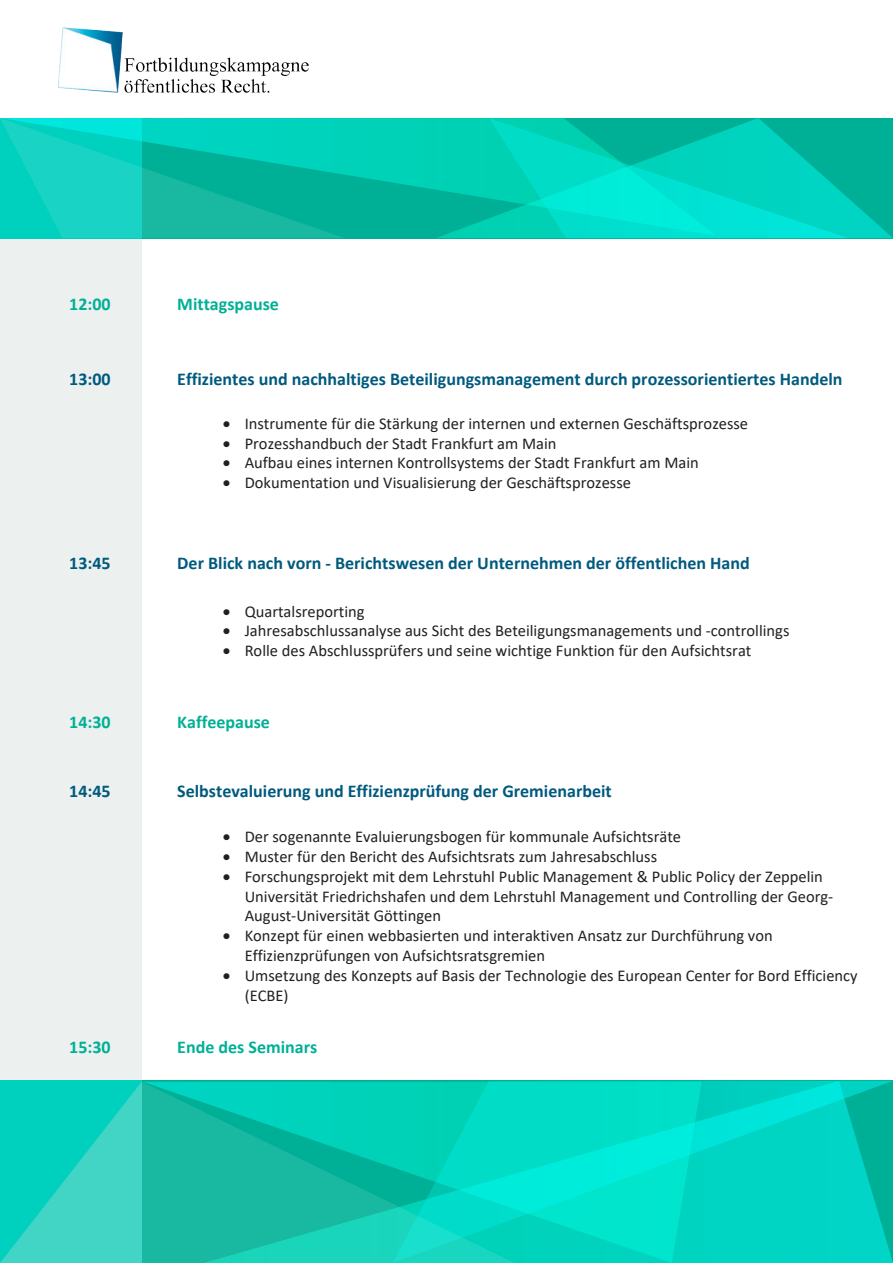
<style>
.page{position:relative;width:893px;height:1263px;background:#fff}
.page>*{position:absolute;margin:0;border:0;box-sizing:border-box;transform-origin:0 0}
.t1{font:700 18px "Calibri";color:#005a7e}
.t2{font:700 18px "Calibri";color:#00b096}
.t3{font:16.5px/19.8px "Calibri";color:#231f20}
</style>
<div class="page">
<svg style="left:393px;top:1081px;width:500px;height:182px;background:#00d8c5"></svg>
<svg style="left:142px;top:1082px;width:372px;height:181px;background:#0cc7af"></svg>
<svg style="left:0;top:238px;width:142px;height:1025px;background:#c7ebe7"></svg>
<svg style="left:345px;top:118px;width:91px;height:118px;background:#00c2a8"></svg>
<svg style="left:436px;top:118px;width:457px;height:120px;background:#00bfa5"></svg>
<svg style="left:489px;top:118px;width:359px;height:120px;background:#00d2bc"></svg>
<svg style="left:0;top:118px;width:345px;height:120px;background:#0ac7b2"></svg>
<img style="left:58px;top:27px;width:251px;height:66px">
<p class="t2" style="left:69px;top:293px;width:43px">12:00</p>
<p class="t2" style="left:177px;top:292px;width:103px">Mittagspause</p>
<p class="t1" style="left:69px;top:367px;width:43px">13:00</p>
<p class="t1" style="left:177px;top:366px;width:667px">Effizientes und nachhaltiges Beteiligungsmanagement durch prozessorientiertes Handeln</p>
<p class="t3" style="left:223px;top:413px;width:527px">• Instrumente für die Stärkung der internen und externen Geschäftsprozesse</p>
<p class="t3" style="left:223px;top:433px;width:335px">• Prozesshandbuch der Stadt Frankfurt am Main</p>
<p class="t3" style="left:223px;top:453px;width:478px">• Aufbau eines internen Kontrollsystems der Stadt Frankfurt am Main</p>
<p class="t3" style="left:223px;top:472px;width:410px">• Dokumentation und Visualisierung der Geschäftsprozesse</p>
<p class="t1" style="left:69px;top:552px;width:43px">13:45</p>
<p class="t1" style="left:177px;top:550px;width:574px">Der Blick nach vorn - Berichtswesen der Unternehmen der öffentlichen Hand</p>
<p class="t3" style="left:223px;top:601px;width:143px">• Quartalsreporting</p>
<p class="t3" style="left:223px;top:620px;width:568px">• Jahresabschlussanalyse aus Sicht des Beteiligungsmanagements und -controllings</p>
<p class="t3" style="left:223px;top:640px;width:530px">• Rolle des Abschlussprüfers und seine wichtige Funktion für den Aufsichtsrat</p>
<p class="t2" style="left:69px;top:711px;width:43px">14:30</p>
<p class="t2" style="left:177px;top:709px;width:94px">Kaffeepause</p>
<p class="t1" style="left:69px;top:779px;width:43px">14:45</p>
<p class="t1" style="left:177px;top:778px;width:436px">Selbstevaluierung und Effizienzprüfung der Gremienarbeit</p>
<p class="t3" style="left:223px;top:826px;width:460px">• Der sogenannte Evaluierungsbogen für kommunale Aufsichtsräte</p>
<p class="t3" style="left:223px;top:846px;width:436px">• Muster für den Bericht des Aufsichtsrats zum Jahresabschluss</p>
<p class="t3" style="left:245px;top:866px;width:590px;text-indent:-22px">• Forschungsprojekt mit dem Lehrstuhl Public Management &amp; Public Policy der Zeppelin<br>Universität Friedrichshafen und dem Lehrstuhl Management und Controlling der Georg-<br>August-Universität Göttingen</p>
<p class="t3" style="left:245px;top:925px;width:530px;text-indent:-22px">• Konzept für einen webbasierten und interaktiven Ansatz zur Durchführung von<br>Effizienzprüfungen von Aufsichtsratsgremien</p>
<p class="t3" style="left:245px;top:965px;width:614px;text-indent:-22px">• Umsetzung des Konzepts auf Basis der Technologie des European Center for Bord Efficiency (ECBE)</p>
<p class="t2" style="left:69px;top:1036px;width:43px">15:30</p>
<p class="t2" style="left:177px;top:1034px;width:141px">Ende des Seminars</p>
</div>
